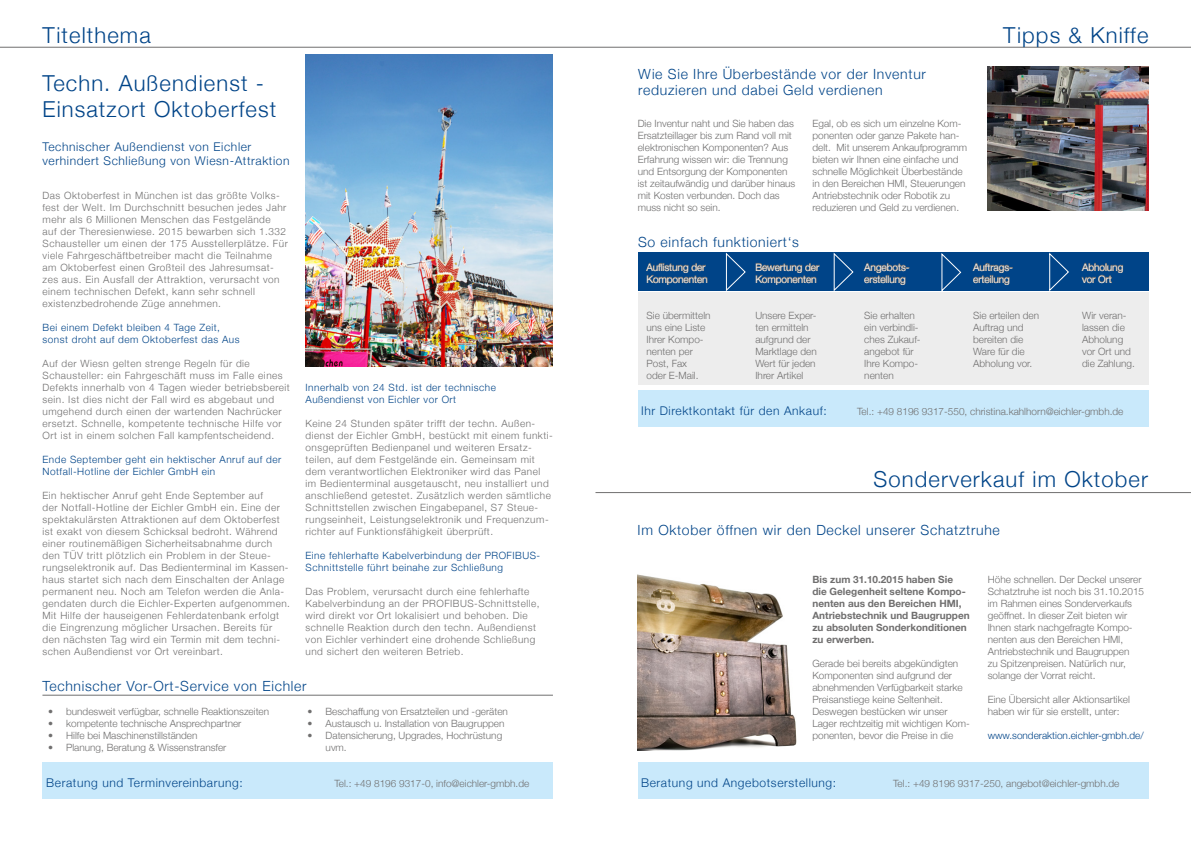
<style>
.page{position:relative;width:1191px;height:842px;background:#fff}
.page>*{position:absolute;margin:0;border:0;box-sizing:border-box;transform-origin:0 0}
.t1{font:300 22px/26.4px "Helvetica Neue";letter-spacing:.05em;color:#048}
.t2{font:300 14px/16.8px "Helvetica Neue";letter-spacing:.05em;color:#048}
.t3{font:300 12px/14.4px "Helvetica Neue";letter-spacing:.05em;color:#048}
.t4{font:300 10px/12px "Helvetica Neue";letter-spacing:.05em;color:#706f6f}
.t5{font:300 10px/12px "Helvetica Neue";color:#706f6f}
.t6{font:300 10px/12px "Helvetica Neue";letter-spacing:.05em;color:#048}
.t7{font:700 10px/12px "Helvetica Neue";color:#706f6f}
.t8{font:300 10px/12px "Helvetica Neue";color:#fff}
.t9{font:300 10px "Helvetica Neue";color:#048}
</style>
<div class="page">
<hr style="left:0;top:47px;width:1191px;height:1px;background:#706f6f">
<img style="left:987px;top:67px;width:161px;height:144px">
<div style="left:638px;top:292px;width:510px;height:93px;background:#ededed"></div>
<hr style="left:42px;top:695px;width:511px;height:1px;background:#706f6f">
<hr style="left:595px;top:492px;width:596px;height:1px;background:#706f6f">
<img style="left:305px;top:55px;width:248px;height:312px">
<div style="left:638px;top:253px;width:510px;height:38px;background:#048"></div>
<svg style="left:646px;top:263px;width:61px;height:22px"></svg>
<svg style="left:755px;top:263px;width:64px;height:22px"></svg>
<svg style="left:863px;top:263px;width:46px;height:22px"></svg>
<svg style="left:972px;top:263px;width:40px;height:22px"></svg>
<svg style="left:1081px;top:263px;width:42px;height:20px"></svg>
<svg style="left:725px;top:252px;width:21px;height:39px"></svg>
<svg style="left:833px;top:252px;width:21px;height:39px"></svg>
<svg style="left:941px;top:252px;width:21px;height:39px"></svg>
<svg style="left:1048px;top:252px;width:21px;height:39px"></svg>
<div style="left:638px;top:391px;width:510px;height:36px;background:#c9e9fb"></div>
<div style="left:638px;top:763px;width:510px;height:36px;background:#c9e9fb"></div>
<div style="left:43px;top:763px;width:510px;height:36px;background:#c9e9fb"></div>
<img style="left:637px;top:574px;width:160px;height:177px">
<h1 class="t1" style="left:43px;top:20px;width:110px">Titelthema</h1>
<h1 class="t1" style="left:1003px;top:20px;width:147px">Tipps &amp; Kniffe</h1>
<h1 class="t1" style="left:43px;top:68px;width:235px">Techn. Außendienst -<br>Einsatzort Oktoberfest</h1>
<p class="t3" style="left:42px;top:138px;width:249px">Technischer Außendienst von Eichler verhindert Schließung von Wiesn-Attraktion</p>
<p class="t4" style="left:43px;top:188px;width:247px">Das Oktoberfest in München ist das größte Volks&shy;fest der Welt. Im Durchschnitt besuchen jedes Jahr mehr als 6 Millionen Menschen das Festgelände<br>auf der Theresienwiese. 2015 bewarben sich 1.332<br>Schausteller um einen der 175 Ausstellerplätze. Für viele Fahrgeschäftbetreiber macht die Teilnahme am Oktoberfest einen Großteil des Jahresumsat&shy;zes aus. Ein Ausfall der Attraktion, verursacht von einem technischen Defekt, kann sehr schnell existenzbedrohende Züge annehmen.</p>
<p class="t6" style="left:43px;top:320px;width:198px">Bei einem Defekt bleiben 4 Tage Zeit, sonst droht auf dem Oktoberfest das Aus</p>
<p class="t4" style="left:43px;top:356px;width:249px">Auf der Wiesn gelten strenge Regeln für die Schausteller: ein Fahrgeschäft muss im Falle eines Defekts innerhalb von 4 Tagen wieder betriebsbereit sein. Ist dies nicht der Fall wird es abgebaut und umgehend durch einen der wartenden Nachrücker ersetzt. Schnelle, kompetente technische Hilfe vor Ort ist in einem solchen Fall kampfentscheidend.</p>
<p class="t6" style="left:43px;top:452px;width:240px">Ende September geht ein hektischer Anruf auf der<br>Notfall-Hotline der Eichler GmbH ein</p>
<p class="t4" style="left:43px;top:488px;width:249px">Ein hektischer Anruf geht Ende September auf<br>der Notfall-Hotline der Eichler GmbH ein. Eine der spektakulärsten Attraktionen auf dem Oktoberfest ist exakt von diesem Schicksal bedroht. Während einer routinemäßigen Sicherheitsabnahme durch den TÜV tritt plötzlich ein Problem in der Steue&shy;rungselektronik auf. Das Bedienterminal im Kassen&shy;haus startet sich nach dem Einschalten der Anlage permanent neu. Noch am Telefon werden die Anla&shy;gendaten durch die Eichler-Experten aufgenommen.<br>Mit Hilfe der hauseigenen Fehlerdatenbank erfolgt die Eingrenzung möglicher Ursachen. Bereits für den nächsten Tag wird ein Termin mit dem techni&shy;schen Außendienst vor Ort vereinbart.</p>
<p class="t6" style="left:305px;top:380px;width:192px">Innerhalb von 24 Std. ist der technische<br>Außendienst von Eichler vor Ort</p>
<p class="t4" style="left:305px;top:416px;width:249px">Keine 24 Stunden später trifft der techn. Außen&shy;dienst der Eichler GmbH, bestückt mit einem funkti&shy;onsgeprüften Bedienpanel und weiteren Ersatz&shy;teilen, auf dem Festgelände ein. Gemeinsam mit dem verantwortlichen Elektroniker wird das Panel im Bedienterminal ausgetauscht, neu installiert und anschließend getestet. Zusätzlich werden sämtliche Schnittstellen zwischen Eingabepanel, S7 Steue&shy;rungseinheit, Leistungselektronik und Frequenzum&shy;richter auf Funktionsfähigkeit überprüft.</p>
<p class="t6" style="left:305px;top:548px;width:236px">Eine fehlerhafte Kabelverbindung der PROFIBUS-<br>Schnittstelle führt beinahe zur Schließung</p>
<p class="t4" style="left:305px;top:584px;width:236px">Das Problem, verursacht durch eine fehlerhafte Kabelverbindung an der PROFIBUS-Schnittstelle, wird direkt vor Ort lokalisiert und behoben. Die schnelle Reaktion durch den techn. Außendienst von Eichler verhindert eine drohende Schließung und sichert den weiteren Betrieb.</p>
<h2 class="t2" style="left:43px;top:676px;width:265px">Technischer Vor-Ort-Service von Eichler</h2>
<p class="t5" style="left:48px;top:704px;width:223px">• bundesweit verfügbar, schnelle Reaktionszeiten</p>
<p class="t5" style="left:48px;top:716px;width:195px">• kompetente technische Ansprechpartner</p>
<p class="t5" style="left:48px;top:728px;width:151px">• Hilfe bei Maschinenstillständen</p>
<p class="t5" style="left:48px;top:740px;width:180px">• Planung, Beratung &amp; Wissenstransfer</p>
<p class="t5" style="left:308px;top:704px;width:202px">• Beschaffung von Ersatzteilen und -geräten</p>
<p class="t5" style="left:308px;top:716px;width:198px">• Austausch u. Installation von Baugruppen</p>
<p class="t5" style="left:326px;top:728px;width:178px;text-indent:-18px">• Datensicherung, Upgrades, Hochrüstung uvm.</p>
<p class="t3" style="left:46px;top:774px;width:198px">Beratung und Terminvereinbarung:</p>
<p class="t5" style="left:334px;top:776px;width:196px">Tel.: +49 8196 9317-0, info@eichler-gmbh.de</p>
<h2 class="t2" style="left:638px;top:64px;width:289px">Wie Sie Ihre Überbestände vor der Inventur reduzieren und dabei Geld verdienen</h2>
<p class="t5" style="left:638px;top:116px;width:159px">Die Inventur naht und Sie haben das<br>Ersatzteillager bis zum Rand voll mit elektronischen Komponenten? Aus<br>Erfahrung wissen wir: die Trennung und Entsorgung der Komponenten ist zeitaufwändig und darüber hinaus mit Kosten verbunden. Doch das muss nicht so sein.</p>
<h2 class="t2" style="left:638px;top:232px;width:162px">So einfach funktioniert‘s</h2>
<p class="t5" style="left:812px;top:116px;width:156px">Egal, ob es sich um einzelne Kom&shy;ponenten oder ganze Pakete han&shy;delt. Mit unserem Ankaufprogramm bieten wir Ihnen eine einfache und schnelle Möglichkeit Überbestände in den Bereichen HMI, Steuerungen Antriebstechnik oder Robotik zu reduzieren und Geld zu verdienen.</p>
<p class="t8" style="left:646px;top:260px;width:63px">Auflistung der<br>Komponenten</p>
<p class="t8" style="left:755px;top:260px;width:65px">Bewertung der<br>Komponenten</p>
<p class="t8" style="left:864px;top:260px;width:47px">Angebots&shy;erstellung</p>
<p class="t8" style="left:973px;top:260px;width:41px">Auftrags&shy;erteilung</p>
<p class="t8" style="left:1082px;top:260px;width:43px">Abholung vor Ort</p>
<p class="t5" style="left:646px;top:308px;width:66px">Sie übermitteln uns eine Liste<br>Ihrer Kompo&shy;nenten per<br>Post, Fax<br>oder E-Mail.</p>
<p class="t5" style="left:755px;top:308px;width:63px">Unsere Exper&shy;ten ermitteln aufgrund der<br>Marktlage den<br>Wert für jeden<br>Ihrer Artikel</p>
<p class="t5" style="left:864px;top:308px;width:58px">Sie erhalten ein verbindli&shy;ches Zukauf&shy;angebot für<br>Ihre Kompo&shy;nenten</p>
<p class="t5" style="left:973px;top:308px;width:67px">Sie erteilen den<br>Auftrag und bereiten die<br>Ware für die<br>Abholung vor.</p>
<p class="t5" style="left:1082px;top:308px;width:54px">Wir veran&shy;lassen die<br>Abholung vor Ort und die Zahlung.</p>
<p class="t3" style="left:641px;top:402px;width:187px">Ihr Direktkontakt für den Ankauf:</p>
<p class="t5" style="left:857px;top:404px;width:268px">Tel.: +49 8196 9317-550, christina.kahlhorn@eichler-gmbh.de</p>
<h1 class="t1" style="left:873px;top:464px;width:276px">Sonderverkauf im Oktober</h1>
<h2 class="t2" style="left:637px;top:520px;width:364px">Im Oktober öffnen wir den Deckel unserer Schatztruhe</h2>
<p class="t7" style="left:812px;top:573px;width:159px">Bis zum 31.10.2015 haben Sie die Gelegenheit seltene Kompo&shy;nenten aus den Bereichen HMI,<br>Antriebstechnik und Baugruppen zu absoluten Sonderkonditionen zu erwerben.</p>
<p class="t5" style="left:812px;top:656px;width:159px">Gerade bei bereits abgekündigten Komponenten sind aufgrund der abnehmenden Verfügbarkeit starke Preisanstiege keine Seltenheit.<br>Deswegen bestücken wir unser Lager rechtzeitig mit wichtigen Kom&shy;ponenten, bevor die Preise in die</p>
<p class="t5" style="left:987px;top:572px;width:158px">Höhe schnellen. Der Deckel unserer Schatztruhe ist noch bis 31.10.2015 im Rahmen eines Sonderverkaufs geöffnet. In dieser Zeit bieten wir Ihnen stark nachgefragte Kompo&shy;nenten aus den Bereichen HMI, Antriebstechnik und Baugruppen<br>zu Spitzenpreisen. Natürlich nur, solange der Vorrat reicht.</p>
<p class="t5" style="left:987px;top:692px;width:144px">Eine Übersicht aller Aktionsartikel haben wir für sie erstellt, unter:</p>
<p class="t9" style="left:987px;top:727px;width:157px">www.sonderaktion.eichler-gmbh.de/</p>
<p class="t3" style="left:641px;top:774px;width:197px">Beratung und Angebotserstellung:</p>
<p class="t5" style="left:893px;top:776px;width:228px">Tel.: +49 8196 9317-250, angebot@eichler-gmbh.de</p>
</div>
